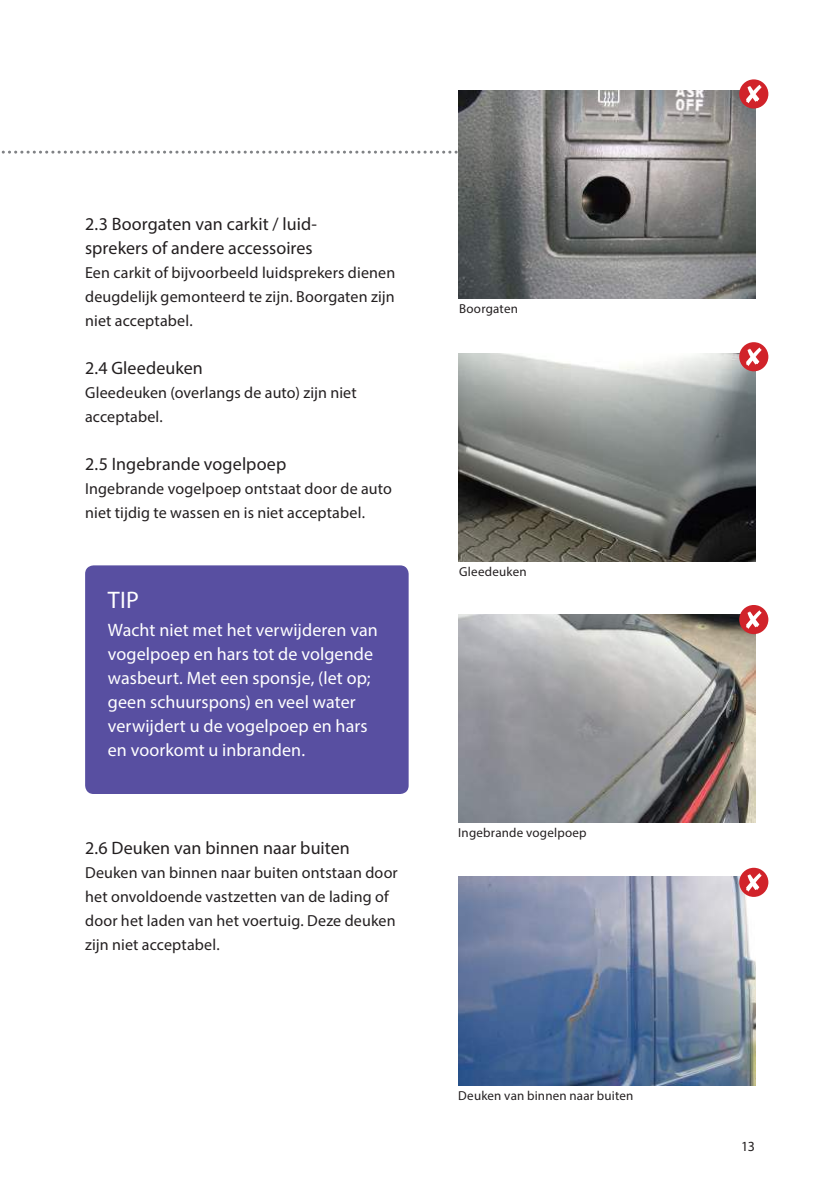
<style>
.page{position:relative;width:840px;height:1191px;background:#fff}
.page>*{position:absolute;margin:0;border:0;box-sizing:border-box;transform-origin:0 0}
.t1{font:24px "Myriad Pro";color:#fff}
.t2{font:18px/24px "Myriad Pro";letter-spacing:.005em;color:#fff}
.t3{font:18px/24px "Myriad Pro";letter-spacing:.005em;color:#231f20}
.t4{font:16px/24px "Myriad Pro";letter-spacing:.01em;color:#231f20}
.t5{font:14px "Myriad Pro";color:#231f20}
.t6{font:13px "Myriad Pro";letter-spacing:.015em;color:#231f20}
</style>
<div class="page">
<img style="left:458px;top:877px;width:297px;height:208px">
<svg style="left:738px;top:867px;width:30px;height:30px"></svg>
<svg style="left:745px;top:873px;width:16px;height:18px"></svg>
<svg style="left:1px;top:151px;width:457px;height:3px"></svg>
<img style="left:458px;top:91px;width:296px;height:208px">
<div style="left:738px;top:79px;width:30px;height:29px;background:#d1232a;border-radius:50%"></div>
<svg style="left:746px;top:85px;width:15px;height:18px"></svg>
<img style="left:458px;top:353px;width:296px;height:208px">
<div style="left:738px;top:342px;width:30px;height:29px;background:#d1232a;border-radius:50%"></div>
<svg style="left:746px;top:347px;width:15px;height:19px"></svg>
<div style="left:85px;top:565px;width:323px;height:229px;background:#584fa1;border-radius:9px"></div>
<img style="left:458px;top:614px;width:297px;height:209px">
<div style="left:738px;top:605px;width:30px;height:29px;background:#d1232a;border-radius:50%"></div>
<svg style="left:746px;top:610px;width:15px;height:18px"></svg>
<p class="t3" style="left:85px;top:211px;width:233px">2.3 Boorgaten van carkit / luid&shy;sprekers of andere accessoires</p>
<p class="t4" style="left:85px;top:260px;width:311px;text-align:justify">Een carkit of bijvoorbeeld luidsprekers dienen deugdelijk gemonteerd te zijn. Boorgaten zijn niet acceptabel.</p>
<p class="t3" style="left:85px;top:355px;width:119px">2.4 Gleedeuken</p>
<p class="t4" style="left:85px;top:380px;width:273px">Gleedeuken (overlangs de auto) zijn niet acceptabel.</p>
<p class="t3" style="left:85px;top:451px;width:202px">2.5 Ingebrande vogelpoep</p>
<p class="t4" style="left:85px;top:476px;width:308px">Ingebrande vogelpoep ontstaat door de auto niet tijdig te wassen en is niet acceptabel.</p>
<h1 class="t1" style="left:108px;top:585px;width:33px">TIP</h1>
<p class="t2" style="left:108px;top:618px;width:271px">Wacht niet met het verwijderen van vogelpoep en hars tot de volgende wasbeurt. Met een sponsje, (let op; geen schuurspons) en veel water verwijdert u de vogelpoep en hars en voorkomt u inbranden.</p>
<p class="t3" style="left:85px;top:835px;width:266px">2.6 Deuken van binnen naar buiten</p>
<p class="t4" style="left:85px;top:860px;width:314px">Deuken van binnen naar buiten ontstaan door het onvoldoende vastzetten van de lading of door het laden van het voertuig. Deze deuken zijn niet acceptabel.</p>
<p class="t6" style="left:459px;top:300px;width:60px">Boorgaten</p>
<p class="t6" style="left:459px;top:563px;width:69px">Gleedeuken</p>
<p class="t6" style="left:458px;top:824px;width:130px">Ingebrande vogelpoep</p>
<p class="t6" style="left:458px;top:1087px;width:176px">Deuken van binnen naar buiten</p>
<p class="t5" style="left:740px;top:1137px;width:15px">13</p>
</div>
